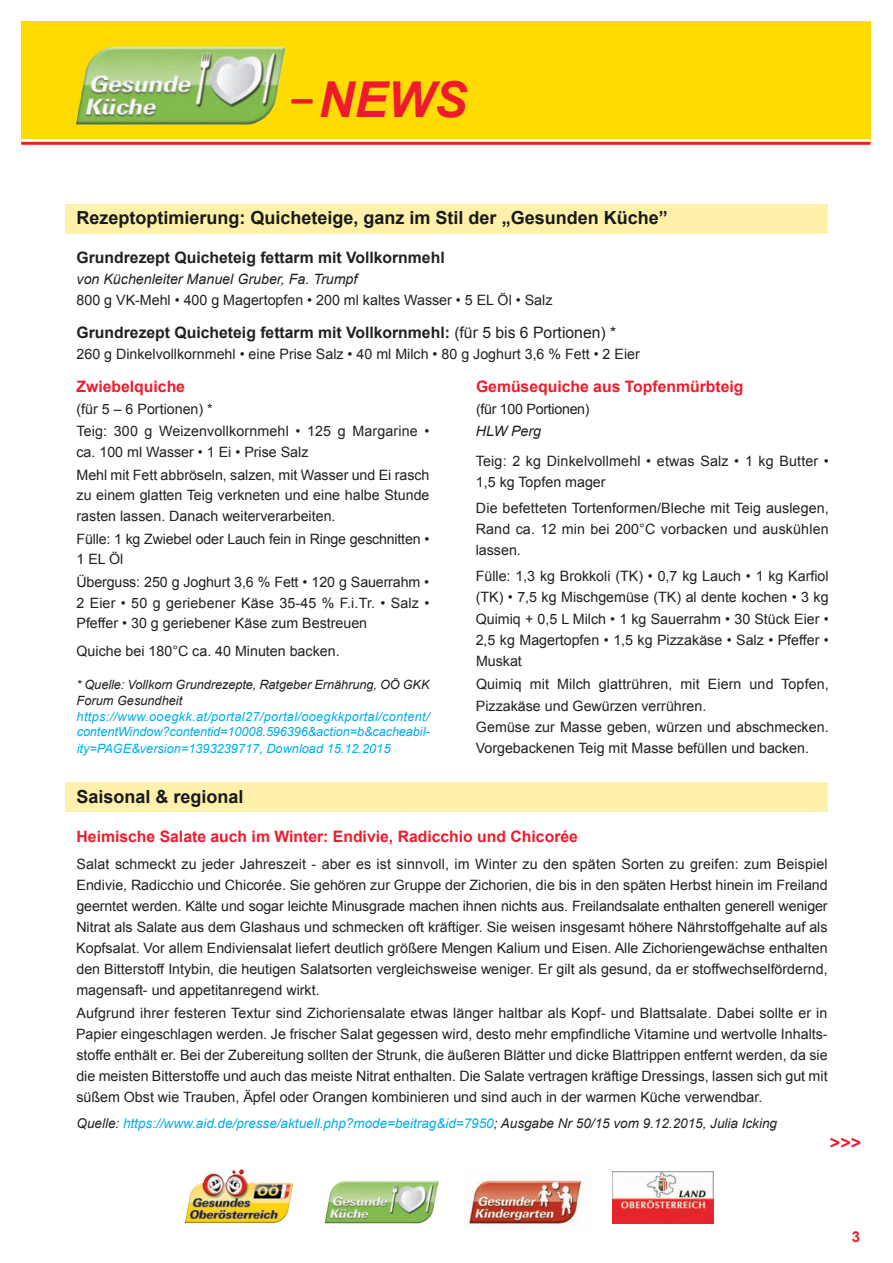
<style>
.page{position:relative;width:893px;height:1263px;background:#fff}
.page>*{position:absolute;margin:0;border:0;box-sizing:border-box;transform-origin:0 0}
.t1{font:italic 700 49.5px "Arial";color:#ee1b2d}
.t2{font:700 18px "Arial";color:#161a1b}
.t3{font:700 18px "Arial";color:#ee1b2d}
.t4{font:700 15.75px "Arial";color:#231f20}
.t5{font:700 15.75px "Arial";color:#ee1b2d}
.t6{font:700 15px "Arial";color:#ee1b2d}
.t7{font:14.25px/21.3px "Arial";color:#231f20}
.t8{font:italic 14.25px "Arial";color:#231f20}
.t9{font:14.25px "Arial";letter-spacing:-.02em;color:#231f20}
.t10{font:italic 13.5px "Arial";color:#00aeef}
.t11{font:italic 12.75px/15.9px "Arial";color:#00aeef;text-align:justify}
.t12{font:italic 12.75px/15.8px "Arial";letter-spacing:-.005em;color:#231f20}
.s1{font-family:"Lucida Sans Unicode";font-weight:400;font-style:normal}
.s2{font-weight:400}
.s3{color:#231f20}
</style>
<div class="page">
<div style="left:21px;top:21px;width:849px;height:122px;background:#ffdc01"></div>
<hr style="left:21px;top:139px;width:849px;height:3px;background:#fff">
<hr style="left:21px;top:142px;width:849px;height:3px;background:#ee1b2d">
<img style="left:76px;top:47px;width:210px;height:78px">
<div style="left:291px;top:99px;width:22px;height:5px;border:1px solid #ee1b2d"></div>
<div style="left:65px;top:204px;width:763px;height:30px;background:#fff0aa"></div>
<div style="left:65px;top:782px;width:763px;height:30px;background:#fff0aa"></div>
<svg style="left:232px;top:1169px;width:12px;height:5px"></svg>
<img style="left:468px;top:1180px;width:116px;height:48px">
<img style="left:613px;top:1171px;width:100px;height:52px">
<img style="left:324px;top:1181px;width:115px;height:43px">
<h1 class="t1" style="left:290px;top:72px;width:179px"><span class="s1">–</span>NEWS</h1>
<p class="t2" style="left:77px;top:208px;width:593px">Rezeptoptimierung: Quicheteige, ganz im Stil der „Gesunden Küche”</p>
<p class="t4" style="left:77px;top:249px;width:370px">Grundrezept Quicheteig fettarm mit Vollkornmehl</p>
<p class="t8" style="left:77px;top:272px;width:282px">von Küchenleiter Manuel Gruber, Fa. Trumpf</p>
<p class="t7" style="left:77px;top:290px;width:477px">800 g VK-Mehl • 400 g Magertopfen • 200 ml kaltes Wasser • 5 EL Öl • Salz</p>
<p class="t4" style="left:77px;top:324px;width:541px">Grundrezept Quicheteig fettarm mit Vollkornmehl: <span class="s2">(für 5 bis 6 Portionen) *</span></p>
<p class="t7" style="left:77px;top:344px;width:565px">260 g Dinkelvollkornmehl • eine Prise Salz • 40 ml Milch • 80 g Joghurt 3,6 % Fett • 2 Eier</p>
<p class="t5" style="left:77px;top:378px;width:110px">Zwiebelquiche</p>
<p class="t7" style="left:77px;top:397px;width:354px;line-height:22.8px">(für 5 – 6 Portionen) *<br>Teig: 300 g Weizenvollkornmehl • 125 g Margarine •</p>
<p class="t7" style="left:76px;top:441px;width:354px;line-height:22.8px">ca. 100 ml Wasser • 1 Ei • Prise Salz<br>Mehl mit Fett abbröseln, salzen, mit Wasser und Ei rasch</p>
<p class="t7" style="left:77px;top:485px;width:354px;line-height:20.7px">zu einem glatten Teig verkneten und eine halbe Stunde rasten lassen. Danach weiterverarbeiten.</p>
<p class="t7" style="left:76px;top:528px;width:354px;line-height:20.7px">Fülle: 1 kg Zwiebel oder Lauch fein in Ringe geschnitten •<br>1 EL Öl</p>
<p class="t7" style="left:76px;top:572px;width:355px;line-height:20.7px;text-align:justify">Überguss: 250 g Joghurt 3,6 % Fett • 120 g Sauerrahm • 2 Eier • 50 g geriebener Käse 35-45 % F.i.Tr. • Salz • Pfeffer • 30 g geriebener Käse zum Bestreuen</p>
<p class="t7" style="left:76px;top:641px;width:265px">Quiche bei 180°C ca. 40 Minuten backen.</p>
<p class="t12" style="left:77px;top:677px;width:355px">* Quelle: Vollkorn Grundrezepte, Ratgeber Ernährung, OÖ GKK<br>Forum Gesundheit</p>
<p class="t11" style="left:77px;top:708px;width:354px">https://www.ooegkk.at/portal27/portal/ooegkkportal/content/ contentWindow?contentid=10008.596396&amp;action=b&amp;cacheabil&shy;ity=PAGE&amp;version=1393239717, Download 15.12.2015</p>
<p class="t5" style="left:476px;top:378px;width:269px">Gemüsequiche aus Topfenmürbteig</p>
<p class="t9" style="left:476px;top:401px;width:115px">(für 100 Portionen)</p>
<p class="t8" style="left:476px;top:423px;width:67px">HLW Perg</p>
<p class="t7" style="left:476px;top:450px;width:354px">Teig: 2 kg Dinkelvollmehl • etwas Salz • 1 kg Butter •<br>1,5 kg Topfen mager</p>
<p class="t7" style="left:476px;top:497px;width:354px;text-align:justify">Die befetteten Tortenformen/Bleche mit Teig auslegen, Rand ca. 12 min bei 200°C vorbacken und auskühlen lassen.</p>
<p class="t7" style="left:476px;top:565px;width:355px;text-align:justify">Fülle: 1,3 kg Brokkoli (TK) • 0,7 kg Lauch • 1 kg Karfiol (TK) • 7,5 kg Mischgemüse (TK) al dente kochen • 3 kg Quimiq + 0,5 L Milch • 1 kg Sauerrahm • 30 Stück Eier • 2,5 kg Magertopfen • 1,5 kg Pizzakäse • Salz • Pfeffer • Muskat</p>
<p class="t7" style="left:476px;top:674px;width:355px">Quimiq mit Milch glattrühren, mit Eiern und Topfen, Pizzakäse und Gewürzen verrühren.<br>Gemüse zur Masse geben, würzen und abschmecken.<br>Vorgebackenen Teig mit Masse befüllen und backen.</p>
<p class="t2" style="left:77px;top:786px;width:169px">Saisonal &amp; regional</p>
<p class="t5" style="left:77px;top:827px;width:503px">Heimische Salate auch im Winter: Endivie, Radicchio und Chicorée</p>
<p class="t7" style="left:76px;top:853px;width:753px;text-align:justify">Salat schmeckt zu jeder Jahreszeit - aber es ist sinnvoll, im Winter zu den späten Sorten zu greifen: zum Beispiel Endivie, Radicchio und Chicorée. Sie gehören zur Gruppe der Zichorien, die bis in den späten Herbst hinein im Freiland geerntet werden. Kälte und sogar leichte Minusgrade machen ihnen nichts aus. Freilandsalate enthalten generell weniger Nitrat als Salate aus dem Glashaus und schmecken oft kräftiger. Sie weisen insgesamt höhere Nährstoffgehalte auf als Kopfsalat. Vor allem Endiviensalat liefert deutlich größere Mengen Kalium und Eisen. Alle Zichoriengewächse enthalten den Bitterstoff Intybin, die heutigen Salatsorten vergleichsweise weniger. Er gilt als gesund, da er stoffwechselfördernd, magensaft- und appetitanregend wirkt.</p>
<p class="t7" style="left:76px;top:1002px;width:753px;text-align:justify">Aufgrund ihrer festeren Textur sind Zichoriensalate etwas länger haltbar als Kopf- und Blattsalate. Dabei sollte er in Papier eingeschlagen werden. Je frischer Salat gegessen wird, desto mehr empfindliche Vitamine und wertvolle Inhalts&shy;stoffe enthält er. Bei der Zubereitung sollten der Strunk, die äußeren Blätter und dicke Blattrippen entfernt werden, da sie die meisten Bitterstoffe und auch das meiste Nitrat enthalten. Die Salate vertragen kräftige Dressings, lassen sich gut mit süßem Obst wie Trauben, Äpfel oder Orangen kombinieren und sind auch in der warmen Küche verwendbar.</p>
<p class="t10" style="left:77px;top:1116px;width:702px"><span class="s3">Quelle:</span> https://www.aid.de/presse/aktuell.php?mode=beitrag&amp;id=7950<span class="s3">; Ausgabe Nr 50/15 vom 9.12.2015, Julia Icking</span></p>
<p class="t3" style="left:830px;top:1132px;width:33px">&gt;&gt;&gt;</p>
<p class="t6" style="left:852px;top:1229px;width:10px">3</p>
</div>
